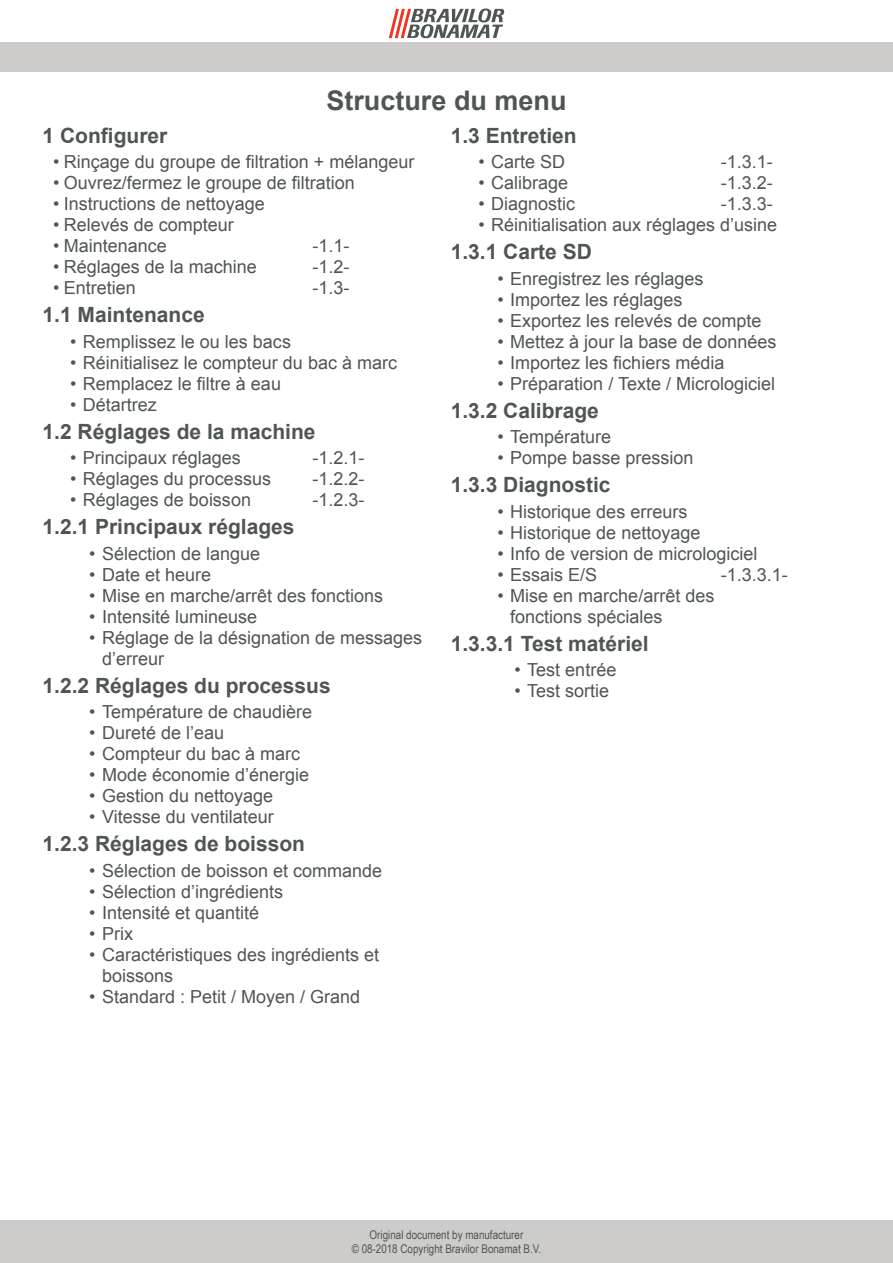
<style>
.page{position:relative;width:893px;height:1263px;background:#fff}
.page>*{position:absolute;margin:0;border:0;box-sizing:border-box;transform-origin:0 0}
.t1{font:700 27px "Arial";color:#4f5651}
.t2{font:700 21px "Arial";color:#4f5651}
.t3{font:18px/21px "Arial";color:#4f5651}
.t4{font:12px/14.4px "Arial Narrow";color:#4f5651;text-align:center}
</style>
<div class="page">
<div style="left:0;top:1220px;width:893px;height:43px;background:#cdccca"></div>
<div style="left:0;top:43px;width:893px;height:29px;background:#cdccca"></div>
<svg style="left:389px;top:8px;width:115px;height:30px"></svg>
<h1 class="t1" style="left:326px;top:82px;width:242px">Structure du menu</h1>
<p class="t2" style="left:43px;top:121px;width:126px">1 Configurer</p>
<p class="t3" style="left:53px;top:151px;width:363px">• Rinçage du groupe de filtration + mélangeur</p>
<p class="t3" style="left:53px;top:172px;width:303px">• Ouvrez/fermez le groupe de filtration</p>
<p class="t3" style="left:53px;top:193px;width:213px">• Instructions de nettoyage</p>
<p class="t3" style="left:53px;top:214px;width:182px">• Relevés de compteur</p>
<p class="t3" style="left:53px;top:235px;width:115px">• Maintenance</p>
<p class="t3" style="left:313px;top:235px;width:39px">-1.1-</p>
<p class="t3" style="left:53px;top:256px;width:205px">• Réglages de la machine</p>
<p class="t3" style="left:313px;top:256px;width:39px">-1.2-</p>
<p class="t3" style="left:53px;top:277px;width:84px">• Entretien</p>
<p class="t3" style="left:313px;top:277px;width:39px">-1.3-</p>
<p class="t2" style="left:43px;top:301px;width:164px">1.1 Maintenance</p>
<p class="t3" style="left:70px;top:331px;width:222px">• Remplissez le ou les bacs</p>
<p class="t3" style="left:70px;top:352px;width:328px">• Réinitialisez le compteur du bac à marc</p>
<p class="t3" style="left:70px;top:373px;width:212px">• Remplacez le filtre à eau</p>
<p class="t3" style="left:70px;top:394px;width:88px">• Détartrez</p>
<p class="t2" style="left:43px;top:417px;width:275px">1.2 Réglages de la machine</p>
<p class="t3" style="left:70px;top:447px;width:172px">• Principaux réglages</p>
<p class="t3" style="left:313px;top:447px;width:54px">-1.2.1-</p>
<p class="t3" style="left:70px;top:468px;width:202px">• Réglages du processus</p>
<p class="t3" style="left:313px;top:468px;width:54px">-1.2.2-</p>
<p class="t3" style="left:70px;top:489px;width:182px">• Réglages de boisson</p>
<p class="t3" style="left:313px;top:489px;width:54px">-1.2.3-</p>
<p class="t2" style="left:43px;top:513px;width:254px">1.2.1 Principaux réglages</p>
<p class="t3" style="left:89px;top:543px;width:172px">• Sélection de langue</p>
<p class="t3" style="left:89px;top:564px;width:123px">• Date et heure</p>
<p class="t3" style="left:89px;top:585px;width:295px">• Mise en marche/arrêt des fonctions</p>
<p class="t3" style="left:89px;top:606px;width:169px">• Intensité lumineuse</p>
<p class="t3" style="left:102px;top:627px;width:322px;text-indent:-13px">• Réglage de la désignation de messages d’erreur</p>
<p class="t2" style="left:43px;top:671px;width:290px">1.2.2 Réglages du processus</p>
<p class="t3" style="left:89px;top:701px;width:224px">• Température de chaudière</p>
<p class="t3" style="left:89px;top:722px;width:136px">• Dureté de l’eau</p>
<p class="t3" style="left:89px;top:743px;width:212px">• Compteur du bac à marc</p>
<p class="t3" style="left:89px;top:764px;width:221px">• Mode économie d’énergie</p>
<p class="t3" style="left:89px;top:785px;width:185px">• Gestion du nettoyage</p>
<p class="t3" style="left:89px;top:806px;width:186px">• Vitesse du ventilateur</p>
<p class="t2" style="left:43px;top:830px;width:264px">1.2.3 Réglages de boisson</p>
<p class="t3" style="left:89px;top:860px;width:294px">• Sélection de boisson et commande</p>
<p class="t3" style="left:89px;top:881px;width:195px">• Sélection d’ingrédients</p>
<p class="t3" style="left:89px;top:902px;width:171px">• Intensité et quantité</p>
<p class="t3" style="left:89px;top:923px;width:45px">• Prix</p>
<p class="t3" style="left:102px;top:944px;width:279px;text-indent:-13px">• Caractéristiques des ingrédients et boissons</p>
<p class="t3" style="left:89px;top:986px;width:272px">• Standard : Petit / Moyen / Grand</p>
<p class="t2" style="left:451px;top:121px;width:128px">1.3 Entretien</p>
<p class="t3" style="left:478px;top:151px;width:88px">• Carte SD</p>
<p class="t3" style="left:721px;top:151px;width:54px">-1.3.1-</p>
<p class="t3" style="left:478px;top:172px;width:91px">• Calibrage</p>
<p class="t3" style="left:721px;top:172px;width:54px">-1.3.2-</p>
<p class="t3" style="left:478px;top:193px;width:98px">• Diagnostic</p>
<p class="t3" style="left:721px;top:193px;width:54px">-1.3.3-</p>
<p class="t3" style="left:478px;top:214px;width:300px">• Réinitialisation aux réglages d’usine</p>
<p class="t2" style="left:451px;top:238px;width:143px">1.3.1 Carte SD</p>
<p class="t3" style="left:497px;top:268px;width:207px">• Enregistrez les réglages</p>
<p class="t3" style="left:497px;top:289px;width:186px">• Importez les réglages</p>
<p class="t3" style="left:497px;top:310px;width:265px">• Exportez les relevés de compte</p>
<p class="t3" style="left:497px;top:331px;width:280px">• Mettez à jour la base de données</p>
<p class="t3" style="left:497px;top:352px;width:228px">• Importez les fichiers média</p>
<p class="t3" style="left:497px;top:373px;width:279px">• Préparation / Texte / Micrologiciel</p>
<p class="t2" style="left:451px;top:396px;width:150px">1.3.2 Calibrage</p>
<p class="t3" style="left:497px;top:426px;width:115px">• Température</p>
<p class="t3" style="left:497px;top:447px;width:197px">• Pompe basse pression</p>
<p class="t2" style="left:451px;top:471px;width:161px">1.3.3 Diagnostic</p>
<p class="t3" style="left:497px;top:501px;width:191px">• Historique des erreurs</p>
<p class="t3" style="left:497px;top:522px;width:204px">• Historique de nettoyage</p>
<p class="t3" style="left:497px;top:543px;width:261px">• Info de version de micrologiciel</p>
<p class="t3" style="left:497px;top:564px;width:101px">• Essais E/S</p>
<p class="t3" style="left:721px;top:564px;width:69px">-1.3.3.1-</p>
<p class="t3" style="left:510px;top:585px;width:206px;text-indent:-13px">• Mise en marche/arrêt des fonctions spéciales</p>
<p class="t2" style="left:451px;top:629px;width:200px">1.3.3.1 Test matériel</p>
<p class="t3" style="left:514px;top:659px;width:103px">• Test entrée</p>
<p class="t3" style="left:514px;top:680px;width:96px">• Test sortie</p>
<p class="t4" style="left:352px;top:1227px;width:191px">Original document by manufacturer<br>© 08-2018 Copyright Bravilor Bonamat B.V.</p>
</div>
